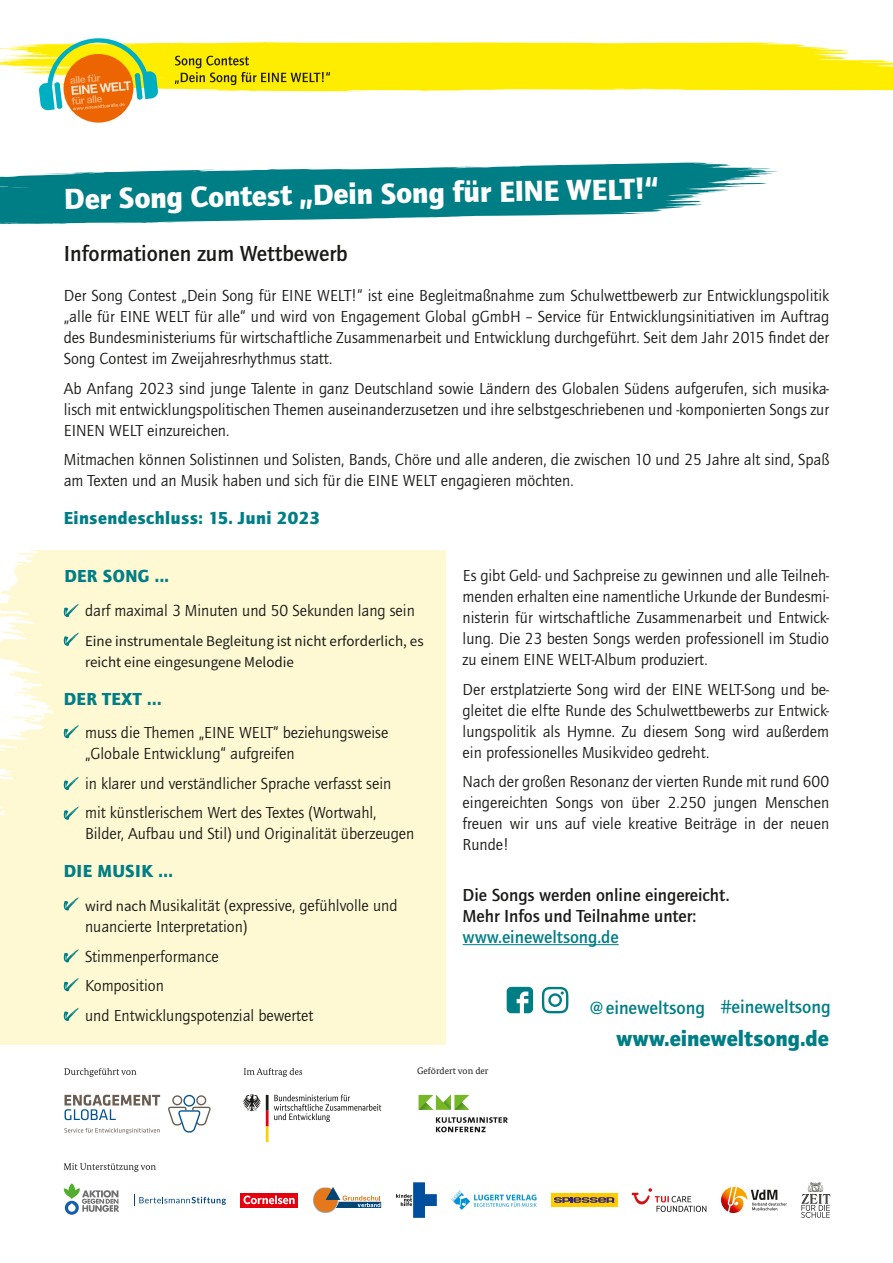
<style>
.page{position:relative;width:893px;height:1263px;background:#fff}
.page>*{position:absolute;margin:0;border:0;box-sizing:border-box;transform-origin:0 0}
.t1{font:900 30px "Quay Sans ITC Std";color:#fff}
.t2{font:500 22.5px "Quay Sans ITC Std";color:#1a1a18}
.p4{font:900 22.5px "Quay Sans ITC Std";color:#007e85}
.p7{font:500 18.75px "Quay Sans ITC Std";color:#007e85}
.t3{font:500 18px/21px "Quay Sans ITC Std";color:#1a1a18}
.p1{font:900 18px "Quay Sans ITC Std";letter-spacing:.025em;color:#007e85}
.li{font:16.5px/21px "Quay Sans ITC Std";color:#1a1a18;text-align:justify}
.li-2{font:15px/21px "Source Sans Pro";color:#1a1a18}
.t4{font:9.45px "Bundes Serif";color:#1a1a18}
.s1{font-family:"Source Sans Pro";font-size:15px}
.s2{color:#007e85}
</style>
<div class="page">
<svg style="left:436px;top:1117px;width:72px;height:15px"></svg>
<svg style="left:418px;top:1094px;width:51px;height:16px"></svg>
<img style="left:418px;top:1102px;width:15px;height:8px">
<div style="left:0;top:550px;width:446px;height:495px;background:#fff9d3"></div>
<svg style="left:0;top:162px;width:778px;height:62px;fill:#007e85"></svg>
<svg style="left:0;top:550px;width:53px;height:265px"></svg>
<hr style="left:463px;top:944px;width:156px;height:1px;background:#007e85">
<div style="left:64px;top:54px;width:69px;height:69px;background:#ec6502;border-radius:50%"></div>
<svg style="left:0;top:38px;width:893px;height:73px"></svg>
<svg style="left:64px;top:604px;width:15px;height:13px"></svg>
<svg style="left:64px;top:633px;width:15px;height:13px"></svg>
<svg style="left:64px;top:725px;width:15px;height:13px"></svg>
<svg style="left:64px;top:897px;width:15px;height:13px"></svg>
<svg style="left:64px;top:777px;width:15px;height:13px"></svg>
<svg style="left:64px;top:806px;width:15px;height:14px"></svg>
<svg style="left:64px;top:949px;width:15px;height:13px"></svg>
<svg style="left:64px;top:978px;width:15px;height:13px"></svg>
<svg style="left:64px;top:1008px;width:15px;height:13px"></svg>
<svg style="left:507px;top:987px;width:26px;height:26px"></svg>
<svg style="left:542px;top:987px;width:26px;height:26px"></svg>
<svg style="left:168px;top:1095px;width:43px;height:37px"></svg>
<svg style="left:65px;top:1095px;width:95px;height:25px"></svg>
<svg style="left:64px;top:1128px;width:96px;height:6px"></svg>
<svg style="left:64px;top:1068px;width:72px;height:9px"></svg>
<svg style="left:243px;top:1094px;width:138px;height:48px"></svg>
<svg style="left:244px;top:1068px;width:58px;height:9px"></svg>
<svg style="left:64px;top:1163px;width:92px;height:9px"></svg>
<svg style="left:396px;top:1182px;width:41px;height:36px"></svg>
<div style="left:240px;top:1193px;width:58px;height:14px;background:#e3000f"></div>
<svg style="left:243px;top:1195px;width:52px;height:9px"></svg>
<img style="left:721px;top:1187px;width:26px;height:26px">
<svg style="left:751px;top:1189px;width:36px;height:21px"></svg>
<div style="left:551px;top:1193px;width:66px;height:13px;background:#fc0"></div>
<svg style="left:554px;top:1197px;width:60px;height:6px"></svg>
<img style="left:313px;top:1187px;width:23px;height:26px">
<div style="left:314px;top:1188px;width:24px;height:24px;background:#e5781a;border-radius:50%"></div>
<svg style="left:326px;top:1187px;width:55px;height:21px"></svg>
<svg style="left:801px;top:1182px;width:30px;height:36px"></svg>
<svg style="left:451px;top:1190px;width:86px;height:20px"></svg>
<svg style="left:632px;top:1188px;width:74px;height:24px"></svg>
<svg style="left:134px;top:1194px;width:92px;height:12px"></svg>
<svg style="left:64px;top:1183px;width:55px;height:32px"></svg>
<h1 class="t1" style="left:64px;top:181px;width:596px;rotate:-1deg">Der Song Contest „Dein Song für EINE WELT!“</h1>
<h2 class="t2" style="left:64px;top:241px;width:285px">Informationen zum Wettbewerb</h2>
<p class="li" style="left:64px;top:285px;width:767px">Der Song Contest „Dein Song für EINE WELT!“ ist eine Begleitmaßnahme zum Schulwettbewerb zur Entwicklungspolitik „alle für EINE WELT für alle“ und wird von Engagement Global gGmbH – Service für Entwicklungsinitiativen im Auftrag des Bundesministeriums für wirtschaftliche Zusammenarbeit und Entwicklung durchgeführt. Seit dem Jahr 2015 findet der Song Contest im Zweijahresrhythmus statt.</p>
<p class="li" style="left:64px;top:377px;width:767px">Ab Anfang 2023 sind junge Talente in ganz Deutschland sowie Ländern des Globalen Südens aufgerufen, sich musika&shy;lisch mit entwicklungspolitischen Themen auseinanderzusetzen und ihre selbstgeschriebenen und -komponierten Songs zur EINEN WELT einzureichen.</p>
<p class="li" style="left:64px;top:449px;width:767px">Mitmachen können Solistinnen und Solisten, Bands, Chöre und alle anderen, die zwischen 10 und 25 Jahre alt sind, Spaß am Texten und an Musik haben und sich für die EINE WELT engagieren möchten.</p>
<p class="p1" style="left:64px;top:507px;width:258px">Einsendeschluss: 15. Juni 2023</p>
<p class="p1" style="left:64px;top:565px;width:106px">DER SONG ...</p>
<p class="li" style="left:85px;top:600px;width:331px">darf maximal 3 Minuten und 50 Sekunden lang sein</p>
<p class="li-2" style="left:85px;top:630px;width:340px">Eine instrumentale Begleitung ist nicht erforderlich, es reicht eine eingesungene Melodie</p>
<p class="p1" style="left:64px;top:687px;width:99px">DER TEXT ...</p>
<p class="li" style="left:85px;top:722px;width:305px">muss die Themen „EINE WELT“ beziehungsweise „Globale Entwicklung“ aufgreifen</p>
<p class="li" style="left:85px;top:773px;width:308px">in klarer und verständlicher Sprache verfasst sein</p>
<p class="li" style="left:85px;top:802px;width:331px">mit künstlerischem Wert des Textes (Wortwahl,<br>Bilder, Aufbau und Stil) und Originalität überzeugen</p>
<p class="p1" style="left:64px;top:860px;width:111px">DIE MUSIK ...</p>
<p class="li" style="left:85px;top:895px;width:314px"><span class="s1">wird nach</span> Musikalität (expressive, gefühlvolle und nuancierte Interpretation)</p>
<p class="li" style="left:85px;top:946px;width:135px">Stimmenperformance</p>
<p class="li" style="left:85px;top:975px;width:80px">Komposition</p>
<p class="li" style="left:85px;top:1005px;width:230px">und Entwicklungspotenzial bewertet</p>
<p class="li" style="left:463px;top:565px;width:368px">Es gibt Geld- und Sachpreise zu gewinnen und alle Teilneh&shy;menden erhalten eine namentliche Urkunde der Bundesmi&shy;nisterin für wirtschaftliche Zusammenarbeit und Entwick&shy;lung. Die 23 besten Songs werden professionell im Studio zu einem EINE WELT-Album produziert.</p>
<p class="li" style="left:463px;top:679px;width:368px">Der erstplatzierte Song wird der EINE WELT-Song und be&shy;gleitet die elfte Runde des Schulwettbewerbs zur Entwick&shy;lungspolitik als Hymne. Zu diesem Song wird außerdem ein professionelles Musikvideo gedreht.</p>
<p class="li" style="left:463px;top:771px;width:368px">Nach der großen Resonanz der vierten Runde mit rund 600 eingereichten Songs von über 2.250 jungen Menschen freuen wir uns auf viele kreative Beiträge in der neuen Runde!</p>
<p class="t3" style="left:463px;top:884px;width:268px">Die Songs werden online eingereicht.<br>Mehr Infos und Teilnahme unter: <span class="s2">www.eineweltsong.de</span></p>
<p class="p7" style="left:590px;top:996px;width:116px">@ eineweltsong</p>
<p class="p7" style="left:721px;top:996px;width:111px">#eineweltsong</p>
<p class="p4" style="left:616px;top:1024px;width:214px">www.eineweltsong.de</p>
<p class="t4" style="left:417px;top:1065px;width:73px">Gefördert von der</p>
</div>
